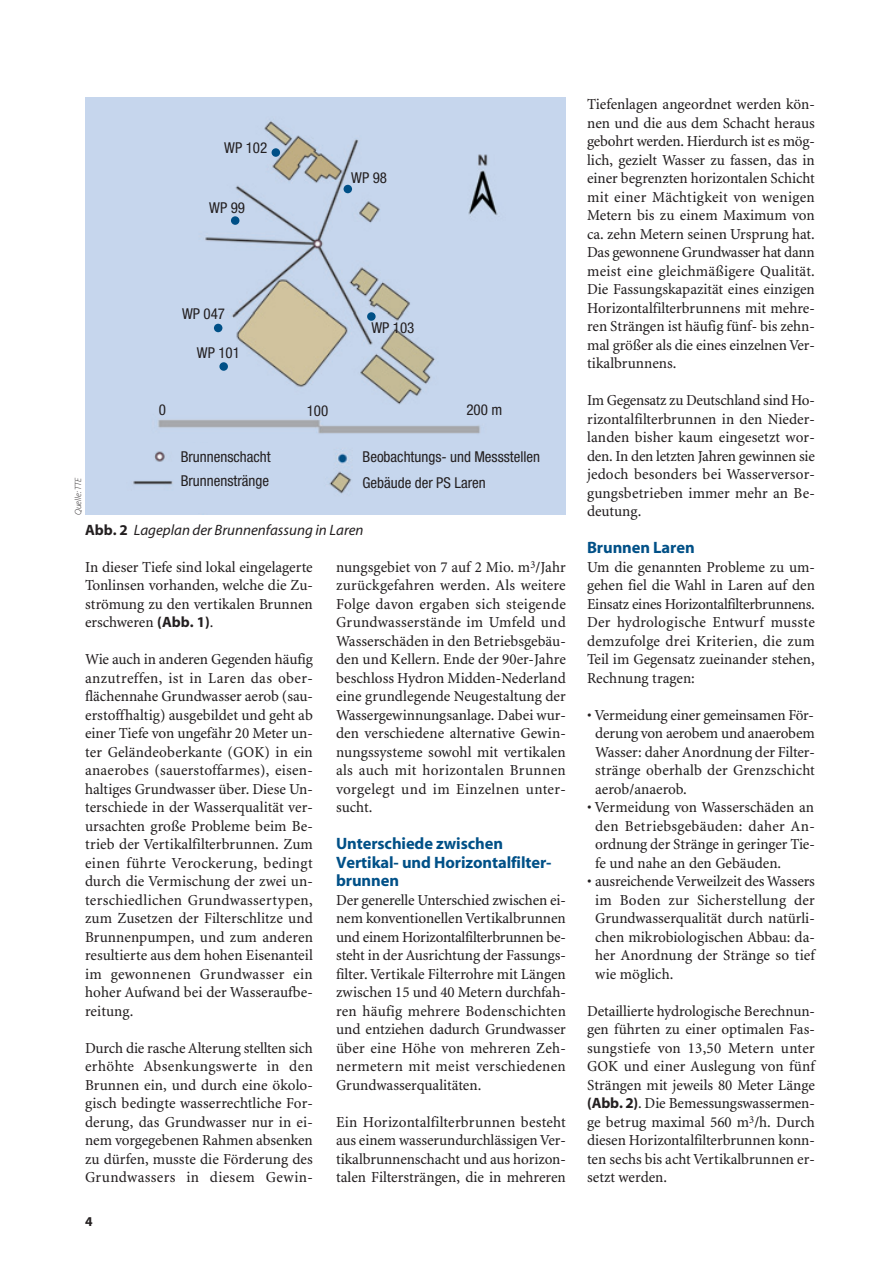
<style>
.page{position:relative;width:893px;height:1263px;background:#fff}
.page>*{position:absolute;margin:0;border:0;box-sizing:border-box;transform-origin:0 0}
.t1{font:700 16.5px/18.5px "Myriad T1";letter-spacing:-.005em;color:#005087}
.t2{font:15.3px/18.5px "RM Minion Mager";color:#231f20;text-align:justify}
.t3{font:condensed 15px/25.3px "Helvetica Neue";color:#231f20}
.t4{font:italic 15px "Myriad T1";color:#231f20}
.t5{font:700 13.5px "Myriad T1";color:#231f20}
.t6{font:italic 300 9px "Myriad T1";color:#231f20}
.s1{font-weight:700;font-style:normal}
.s2{font-family:"Myriad T1";font-weight:700;font-size:15px}
</style>
<div class="page">
<div style="left:85px;top:98px;width:481px;height:417px;background:#c6d6ed"></div>
<img style="left:158px;top:121px;width:340px;height:313px">
<img style="left:329px;top:453px;width:23px;height:41px">
<div style="left:271px;top:148px;width:9px;height:9px;background:#005087;border-radius:50%"></div>
<div style="left:343px;top:185px;width:9px;height:8px;background:#005087;border-radius:50%"></div>
<div style="left:231px;top:216px;width:8px;height:9px;background:#005087;border-radius:50%"></div>
<div style="left:367px;top:312px;width:8px;height:9px;background:#005087;border-radius:50%"></div>
<div style="left:214px;top:324px;width:8px;height:8px;background:#005087;border-radius:50%"></div>
<div style="left:219px;top:362px;width:9px;height:9px;background:#005087;border-radius:50%"></div>
<img style="left:133px;top:451px;width:40px;height:34px">
<p class="t6" style="left:75px;top:515px;width:39px;rotate:-90deg">Quelle: TTE</p>
<p class="t3" style="left:224px;top:136px;width:45px">WP 102</p>
<p class="t3" style="left:209px;top:197px;width:37px">WP 99</p>
<p class="t3" style="left:182px;top:302px;width:45px">WP 047</p>
<p class="t3" style="left:197px;top:341px;width:45px">WP 101</p>
<p class="t3" style="left:351px;top:166px;width:37px">WP 98</p>
<p class="t3" style="left:371px;top:317px;width:45px">WP 103</p>
<p class="t3" style="left:159px;top:398px;width:9px">0</p>
<p class="t3" style="left:307px;top:399px;width:23px">100</p>
<p class="t3" style="left:466px;top:398px;width:37px">200 m</p>
<p class="t3" style="left:181px;top:446px;width:91px;line-height:24px">Brunnenschacht<br>Brunnenstränge</p>
<p class="t3" style="left:362px;top:446px;width:179px">Beobachtungs- und Messstellen<br>Gebäude der PS Laren</p>
<p class="t4" style="left:85px;top:524px;width:280px"><span class="s1">Abb. 2</span> Lageplan der Brunnenfassung in Laren</p>
<p class="t2" style="left:85px;top:559px;width:229px">In dieser Tiefe sind lokal eingelagerte Tonlinsen vorhanden, welche die Zu&shy;strömung zu den vertikalen Brunnen erschweren <span class="s2">(Abb. 1)</span>.</p>
<p class="t2" style="left:85px;top:651px;width:229px">Wie auch in anderen Gegenden häufig anzutreffen, ist in Laren das ober&shy;flächennahe Grundwasser aerob (sau&shy;erstoffhaltig) ausgebildet und geht ab einer Tiefe von ungefähr 20 Meter un&shy;ter Geländeoberkante (GOK) in ein anaerobes (sauerstoffarmes), eisen&shy;haltiges Grundwasser über. Diese Un&shy;terschiede in der Wasserqualität ver&shy;ursachten große Probleme beim Be&shy;trieb der Vertikalfilterbrunnen. Zum einen führte Verockerung, bedingt durch die Vermischung der zwei un&shy;terschiedlichen Grundwassertypen, zum Zusetzen der Filterschlitze und Brunnenpumpen, und zum anderen resultierte aus dem hohen Eisenanteil im gewonnenen Grundwasser ein hoher Aufwand bei der Wasseraufbe&shy;reitung.</p>
<p class="t2" style="left:85px;top:1040px;width:229px">Durch die rasche Alterung stellten sich erhöhte Absenkungswerte in den Brunnen ein, und durch eine ökolo&shy;gisch bedingte wasserrechtliche For&shy;derung, das Grundwasser nur in ei&shy;nem vorgegebenen Rahmen absenken zu dürfen, musste die Förderung des Grundwassers in diesem Gewin-</p>
<p class="t5" style="left:85px;top:1217px;width:9px">4</p>
<p class="t2" style="left:336px;top:559px;width:231px">nungsgebiet von 7 auf 2 Mio. m<sup>3</sup>/Jahr zurückgefahren werden. Als weitere Folge davon ergaben sich steigende Grundwasserstände im Umfeld und Wasserschäden in den Betriebsgebäu&shy;den und Kellern. Ende der 90er-Jahre beschloss Hydron Midden-Nederland eine grundlegende Neugestaltung der Wassergewinnungsanlage. Dabei wur&shy;den verschiedene alternative Gewin&shy;nungssysteme sowohl mit vertikalen als auch mit horizontalen Brunnen vorgelegt und im Einzelnen unter&shy;sucht.</p>
<p class="t1" style="left:336px;top:836px;width:217px">Unterschiede zwischen<br>Vertikal- und Horizontalfilter&shy;brunnen</p>
<p class="t2" style="left:336px;top:892px;width:231px">Der generelle Unterschied zwischen ei&shy;nem konventionellen Vertikalbrunnen und einem Horizontalfilterbrunnen be&shy;steht in der Ausrichtung der Fassungs&shy;filter. Vertikale Filterrohre mit Längen zwischen 15 und 40 Metern durchfah&shy;ren häufig mehrere Bodenschichten und entziehen dadurch Grundwasser über eine Höhe von mehreren Zeh&shy;nermetern mit meist verschiedenen Grundwasserqualitäten.</p>
<p class="t2" style="left:336px;top:1114px;width:231px">Ein Horizontalfilterbrunnen besteht aus einem wasserundurchlässigen Ver&shy;tikalbrunnenschacht und aus horizon&shy;talen Filtersträngen, die in mehreren</p>
<p class="t2" style="left:587px;top:96px;width:229px">Tiefenlagen angeordnet werden kön&shy;nen und die aus dem Schacht heraus gebohrt werden. Hierdurch ist es mög&shy;lich, gezielt Wasser zu fassen, das in einer begrenzten horizontalen Schicht mit einer Mächtigkeit von wenigen Metern bis zu einem Maximum von ca. zehn Metern seinen Ursprung hat.<br>Das gewonnene Grundwasser hat dann meist eine gleichmäßigere Qualität.<br>Die Fassungskapazität eines einzigen Horizontalfilterbrunnens mit mehre&shy;ren Strängen ist häufig fünf- bis zehn&shy;mal größer als die eines einzelnen Ver&shy;tikalbrunnens.</p>
<p class="t2" style="left:587px;top:392px;width:229px">Im Gegensatz zu Deutschland sind Ho&shy;rizontalfilterbrunnen in den Nieder&shy;landen bisher kaum eingesetzt wor&shy;den. In den letzten Jahren gewinnen sie jedoch besonders bei Wasserversor&shy;gungsbetrieben immer mehr an Be&shy;deutung.</p>
<p class="t1" style="left:587px;top:540px;width:109px">Brunnen Laren</p>
<p class="t2" style="left:587px;top:559px;width:229px">Um die genannten Probleme zu um&shy;gehen fiel die Wahl in Laren auf den Einsatz eines Horizontalfilterbrunnens.<br>Der hydrologische Entwurf musste demzufolge drei Kriterien, die zum Teil im Gegensatz zueinander stehen, Rechnung tragen:</p>
<p class="t2" style="left:595px;top:707px;width:221px;text-indent:-8px">• Vermeidung einer gemeinsamen För&shy;derung von aerobem und anaerobem Wasser: daher Anordnung der Filter&shy;stränge oberhalb der Grenzschicht aerob/anaerob.</p>
<p class="t2" style="left:595px;top:799px;width:221px;text-indent:-8px">• Vermeidung von Wasserschäden an den Betriebsgebäuden: daher An&shy;ordnung der Stränge in geringer Tie&shy;fe und nahe an den Gebäuden.</p>
<p class="t2" style="left:595px;top:873px;width:221px;text-indent:-8px">• ausreichende Verweilzeit des Wassers im Boden zur Sicherstellung der Grundwasserqualität durch natürli&shy;chen mikrobiologischen Abbau: da&shy;her Anordnung der Stränge so tief wie möglich.</p>
<p class="t2" style="left:587px;top:1003px;width:229px">Detaillierte hydrologische Berechnun&shy;gen führten zu einer optimalen Fas&shy;sungstiefe von 13,50 Metern unter GOK und einer Auslegung von fünf Strängen mit jeweils 80 Meter Länge <span class="s2">(Abb. 2)</span>. Die Bemessungswassermen&shy;ge betrug maximal 560 m<sup>3</sup>/h. Durch diesen Horizontalfilterbrunnen konn&shy;ten sechs bis acht Vertikalbrunnen er&shy;setzt werden.</p>
</div>
